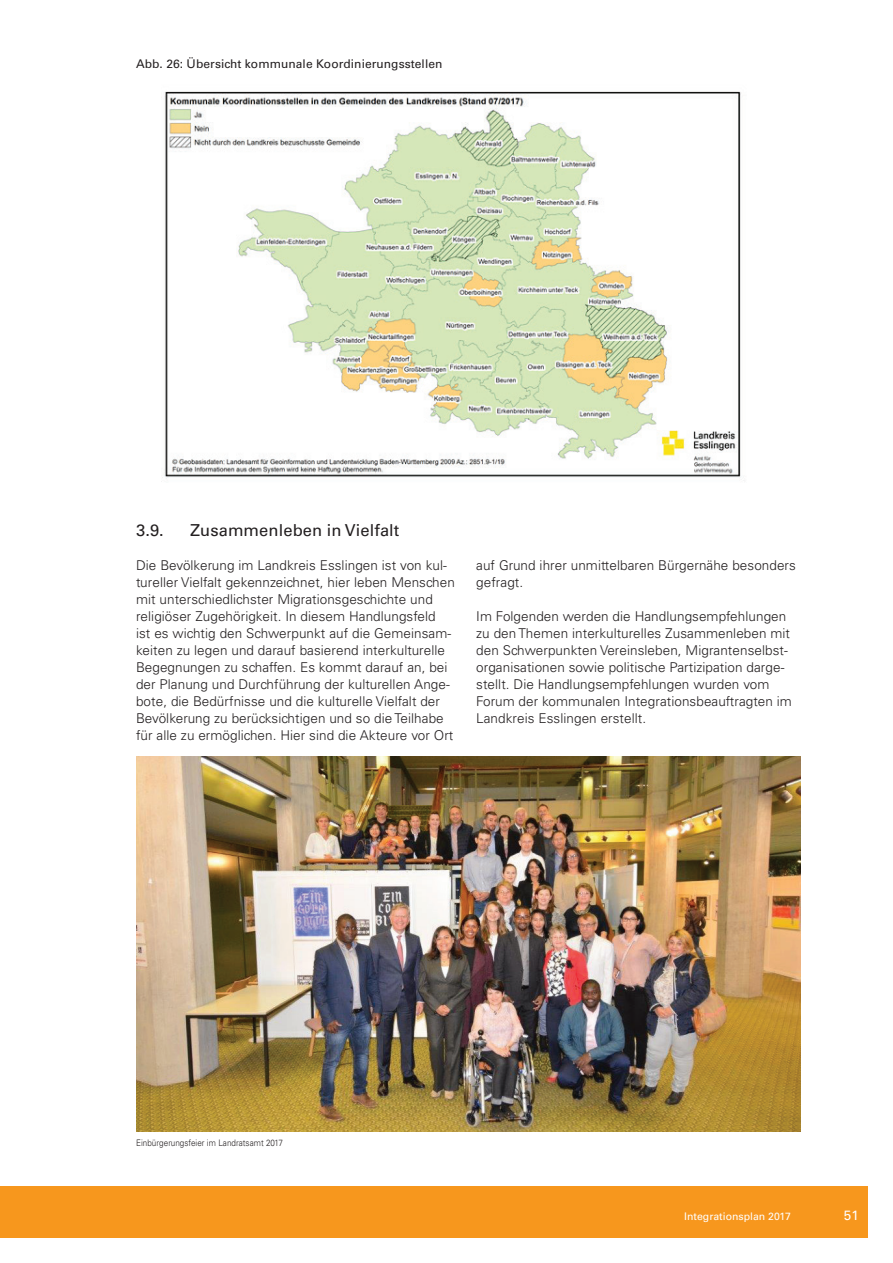
<style>
.page{position:relative;width:893px;height:1263px;background:#fff}
.page>*{position:absolute;margin:0;border:0;box-sizing:border-box;transform-origin:0 0}
.t1{font:16.5px "Univers LT Std";letter-spacing:.005em;color:#231f20}
.t2{font:300 13.5px/17px "Univers LT Std";letter-spacing:.005em;color:#231f20}
.t3{font:13.5px "Univers LT Std";color:#fff}
.t4{font:12px "Univers LT Std";letter-spacing:.005em;color:#231f20}
.t5{font:10.5px "Univers LT Std";color:#fff}
.t6{font:300 9px "Univers LT Std";letter-spacing:.005em;color:#231f20;scale:.9 1}
</style>
<div class="page">
<div style="left:0;top:1186px;width:867px;height:51px;background:#f7971d"></div>
<img style="left:136px;top:757px;width:665px;height:374px">
<img style="left:161px;top:91px;width:580px;height:391px">
<p class="t4" style="left:136px;top:57px;width:308px">Abb. 26: Übersicht kommunale Koordinierungsstellen</p>
<p class="t1" style="left:136px;top:520px;width:29px">3.9.</p>
<p class="t1" style="left:190px;top:520px;width:211px">Zusammenleben in Vielfalt</p>
<p class="t2" style="left:136px;top:557px;width:320px">Die Bevölkerung im Landkreis Esslingen ist von kul&shy;tureller Vielfalt gekennzeichnet, hier leben Menschen mit unterschiedlichster Migrationsgeschichte und religiöser Zugehörigkeit. In diesem Handlungsfeld<br>ist es wichtig den Schwerpunkt auf die Gemeinsam&shy;keiten zu legen und darauf basierend interkulturelle Begegnungen zu schaffen. Es kommt darauf an, bei der Planung und Durchführung der kulturellen Ange&shy;bote, die Bedürfnisse und die kulturelle Vielfalt der Bevölkerung zu berücksichtigen und so die Teilhabe für alle zu ermöglichen. Hier sind die Akteure vor Ort</p>
<p class="t2" style="left:476px;top:557px;width:321px">auf Grund ihrer unmittelbaren Bürgernähe besonders gefragt.</p>
<p class="t2" style="left:476px;top:608px;width:317px">Im Folgenden werden die Handlungsempfehlungen zu den Themen interkulturelles Zusammenleben mit den Schwerpunkten Vereinsleben, Migrantenselbst&shy;organisationen sowie politische Partizipation darge&shy;stellt. Die Handlungsempfehlungen wurden vom Forum der kommunalen Integrationsbeauftragten im Landkreis Esslingen erstellt.</p>
<p class="t6" style="left:136px;top:1137px;width:165px">Einbürgerungsfeier im Landratsamt 2017</p>
<p class="t5" style="left:684px;top:1210px;width:108px">Integrationsplan 2017</p>
<p class="t3" style="left:844px;top:1208px;width:17px">51</p>
</div>
